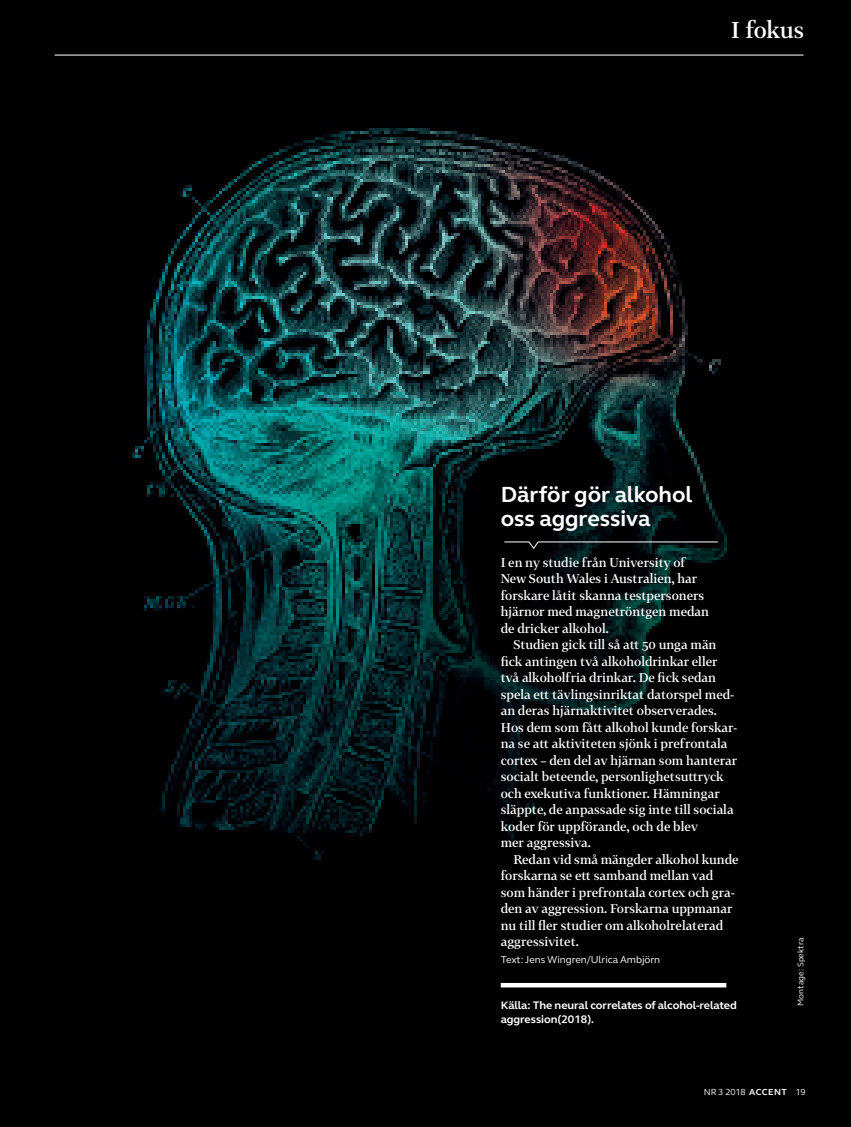
<style>
.page{position:relative;width:851px;height:1127px;background:#fff}
.page>*{position:absolute;margin:0;border:0;box-sizing:border-box;transform-origin:0 0}
.t1{font:700 22.5px/24px "FS Elliot";letter-spacing:-.005em;color:#fff}
.t2{font:500 22.5px "Tabac G2";letter-spacing:-.01em;color:#fff}
.Bröd_medium_indrag{font:500 12.45px/16.5px "Tabac G2";color:#fff}
.Fakta_bröd_accent{font:700 11.25px/13.5px "FS Elliot";color:#fff}
.Bröd_ej_indrag_accen{font:10.2px "FS Elliot";color:#fff}
.t3{font:9px "FS Elliot";letter-spacing:-.01em;color:#fff}
.Byline_liten_vertika{font:8.4px "FS Elliot";letter-spacing:.005em;color:#fff}
.s1{font-weight:700}
</style>
<div class="page">
<img style="left:0;top:0;width:850px;height:1127px">
<hr style="left:500px;top:983px;width:226px;height:4px;background:#fff">
<svg style="left:503px;top:541px;width:215px;height:8px;background:#202a2b"></svg>
<hr style="left:55px;top:55px;width:748px;height:1px;background:#fff">
<p class="t2" style="left:731px;top:16px;width:75px">I fokus</p>
<p class="t1" style="left:500px;top:482px;width:193px">Därför gör alkohol oss aggressiva</p>
<p class="Bröd_medium_indrag" style="left:500px;top:554px;width:210px">I en ny studie från University of<br>New South Wales i Australien, har forskare låtit skanna testpersoners hjärnor med magnetröntgen medan de dricker alkohol.</p>
<p class="Bröd_medium_indrag" style="left:500px;top:637px;width:238px;text-indent:13px">Studien gick till så att 50 unga män fick antingen två alkoholdrinkar eller två alkoholfria drinkar. De fick sedan spela ett tävlingsinriktat datorspel med&shy;an deras hjärnaktivitet observerades.<br>Hos dem som fått alkohol kunde forskar&shy;na se att aktiviteten sjönk i prefrontala cortex – den del av hjärnan som hanterar socialt beteende, personlighetsuttryck och exekutiva funktioner. Hämningar släppte, de anpassade sig inte till sociala koder för uppförande, och de blev<br>mer aggressiva.</p>
<p class="Bröd_medium_indrag" style="left:500px;top:851px;width:239px;text-indent:13px">Redan vid små mängder alkohol kunde forskarna se ett samband mellan vad som händer i prefrontala cortex och gra&shy;den av aggression. Forskarna uppmanar nu till fler studier om alkoholrelaterad aggressivitet.</p>
<p class="Bröd_ej_indrag_accen" style="left:500px;top:952px;width:161px">Text: Jens Wingren/Ulrica Ambjörn</p>
<p class="Fakta_bröd_accent" style="left:500px;top:999px;width:237px">Källa: The neural correlates of alcohol-related aggression(2018).</p>
<p class="Byline_liten_vertika" style="left:794px;top:1006px;width:70px;rotate:-90deg">Montage: Spektra</p>
<p class="t3" style="left:703px;top:1086px;width:103px">NR3 2018 <span class="s1">ACCENT</span> 19</p>
</div>
